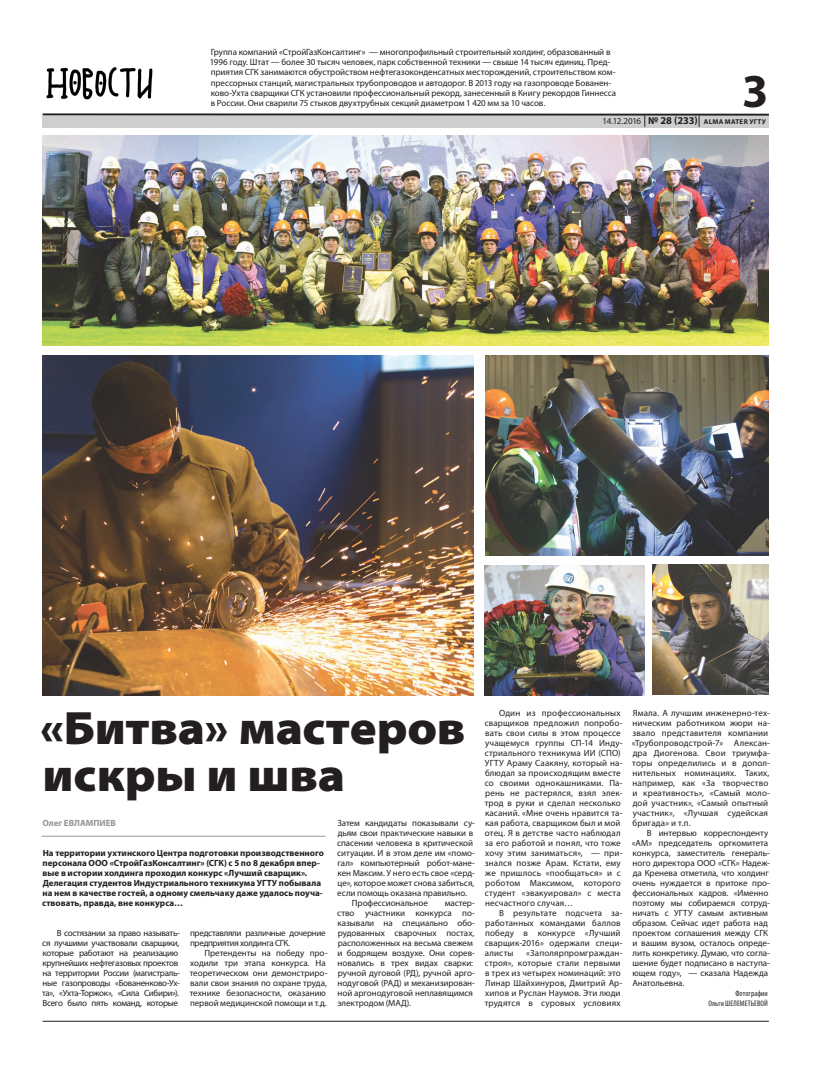
<style>
.page{position:relative;width:820px;height:1078px;background:#fff}
.page>*{position:absolute;margin:0;border:0;box-sizing:border-box;transform-origin:0 0}
.t1{font:700 47.4px "Myriad Pro";color:#231f20}
.t2{font:900 semi-expanded 47px/47px "Myriad Pro";letter-spacing:-.005em;color:#231f20}
.t3{font:9px/10px "Myriad Pro";color:#231f20}
.t4{font:700 9px/10px "Myriad Pro";color:#231f20}
.t5{font:9px/10px "Myriad Pro";letter-spacing:-.035em;color:#231f20}
.t6{font:700 9px "Myriad Pro";color:#939598}
.t7{font:condensed 8px/10px "Myriad Pro";letter-spacing:.01em;color:#231f20;text-align:right}
.t8{font:700 7px "Myriad Pro";letter-spacing:.04em;color:#231f20}
.s1{font-weight:400;font-size:9px}
.s2{font-size:10.5px}
</style>
<div class="page">
<hr style="left:43px;top:113px;width:725px;height:3px;background:#231f20">
<div style="left:43px;top:116px;width:725px;height:11px;background:#cdced0"></div>
<svg style="left:644px;top:115px;width:1px;height:12px"></svg>
<hr style="left:43px;top:1020px;width:725px;height:1px;background:#231f20">
<img style="left:46px;top:67px;width:107px;height:33px">
<img style="left:43px;top:135px;width:725px;height:210px">
<img style="left:485px;top:355px;width:283px;height:200px">
<img style="left:484px;top:565px;width:160px;height:130px">
<img style="left:652px;top:564px;width:115px;height:130px">
<img style="left:43px;top:355px;width:430px;height:340px">
<hr style="left:42px;top:835px;width:283px;height:1px;background:#939598">
<p class="t3" style="left:210px;top:47px;width:407px">Группа компаний «СтройГазКонсалтинг» — многопрофильный строительный холдинг, образованный в 1996 году. Штат — более 30 тысяч человек, парк собственной техники — свыше 14 тысяч единиц. Пред&shy;приятия СГК занимаются обустройством нефтегазоконденсатных месторождений, строительством ком&shy;прессорных станций, магистральных трубопроводов и автодорог. В 2013 году на газопроводе Бованен&shy;ково-Ухта сварщики СГК установили профессиональный рекорд, занесенный в Книгу рекордов Гиннесса в России. Они сварили 75 стыков двухтрубных секций диаметром 1 420 мм за 10 часов.</p>
<h1 class="t1" style="left:741px;top:60px;width:28px">3</h1>
<p class="t8" style="left:602px;top:117px;width:165px"><span class="s1">14.12.2016</span> <span class="s2">№ 28 (233)</span> ALMA MATER УГТУ</p>
<h2 class="t2" style="left:40px;top:705px;width:426px">«Битва» мастеров искры и шва</h2>
<p class="t6" style="left:42px;top:817px;width:75px">Олег ЕВЛАМПИЕВ</p>
<p class="t4" style="left:42px;top:847px;width:283px">На территории ухтинского Центра подготовки производственного персонала ООО «СтройГазКонсалтинг» (СГК) с 5 по 8 декабря впер&shy;вые в истории холдинга проходил конкурс «Лучший сварщик».<br>Делегация студентов Индустриального техникума УГТУ побывала на нем в качестве гостей, а одному смельчаку даже удалось поуча&shy;ствовать, правда, вне конкурса…</p>
<p class="t5" style="left:42px;top:927px;width:139px;text-indent:15px">В состязании за право называть&shy;ся лучшими участвовали сварщики, которые работают на реализацию крупнейших нефтегазовых проектов на территории России (магистраль&shy;ные газопроводы «Бованенково-Ух&shy;та», «Ухта-Торжок», «Сила Сибири»).<br>Всего было пять команд, которые</p>
<p class="t5" style="left:190px;top:927px;width:137px">представляли различные дочерние предприятия холдинга СГК.</p>
<p class="t3" style="left:190px;top:947px;width:139px;text-indent:15px">Претенденты на победу про&shy;ходили три этапа конкурса. На теоретическом они демонстриро&shy;вали свои знания по охране труда, технике безопасности, оказанию первой медицинской помощи и т.д.</p>
<p class="t3" style="left:337px;top:817px;width:139px">Затем кандидаты показывали су-</p>
<p class="t3" style="left:337px;top:827px;width:137px">дьям свои практические навыки в</p>
<p class="t3" style="left:337px;top:837px;width:137px">спасении человека в критической</p>
<p class="t3" style="left:337px;top:847px;width:139px">ситуации. И в этом деле им «помо-</p>
<p class="t3" style="left:337px;top:857px;width:139px">гал» компьютерный робот-мане-</p>
<p class="t3" style="left:337px;top:867px;width:139px">кен Максим. У него есть свое «серд-</p>
<p class="t3" style="left:337px;top:877px;width:138px">це», которое может снова забиться,</p>
<p class="t3" style="left:337px;top:887px;width:131px">если помощь оказана правильно.</p>
<p class="t3" style="left:352px;top:897px;width:77px">Профессиональное</p>
<p class="t3" style="left:337px;top:897px;width:139px;text-indent:107px">мастер&shy;ство участники конкурса по&shy;казывали на специально обо&shy;рудованных сварочных постах, расположенных на весьма свежем и бодрящем воздухе. Они сорев&shy;новались в трех видах сварки: ручной дуговой (РД), ручной арго&shy;нодуговой (РАД) и механизирован&shy;ной аргонодуговой неплавящимся электродом (МАД).</p>
<p class="t3" style="left:484px;top:707px;width:139px;text-indent:14px">Один из профессиональных сварщиков предложил попробо&shy;вать свои силы в этом процессе учащемуся группы СП-14 Инду&shy;стриального техникума ИИ (СПО)<br>УГТУ Араму Саакяну, который на&shy;блюдал за происходящим вместе со своими однокашниками. Па&shy;рень не растерялся, взял элек&shy;трод в руки и сделал несколько касаний. «Мне очень нравится та&shy;кая работа, сварщиком был и мой отец. Я в детстве часто наблюдал за его работой и понял, что тоже хочу этим заниматься», — при&shy;знался позже Арам. Кстати, ему же пришлось «пообщаться» и с роботом Максимом, которого студент «эвакуировал» с места несчастного случая…</p>
<p class="t3" style="left:484px;top:907px;width:139px;text-indent:15px">В результате подсчета за&shy;работанных командами баллов победу в конкурсе «Лучший сварщик-2016» одержали специ&shy;алисты</p>
<p class="t3" style="left:484px;top:947px;width:139px;text-indent:42px">«Заполярпромграждан&shy;строя», которые стали первыми в трех из четырех номинаций: это<br>Линар Шайхинуров, Дмитрий Ар&shy;хипов и Руслан Наумов. Эти люди трудятся в суровых условиях</p>
<p class="t3" style="left:631px;top:707px;width:140px">Ямала. А лучшим инженерно-тех&shy;ническим работником жюри на&shy;звало представителя компании «Трубопроводстрой-7» Алексан&shy;дра Диогенова. Свои триумфа&shy;торы определились и в допол&shy;нительных номинациях. Таких, например, как «За творчество и креативность», «Самый моло&shy;дой участник», «Самый опытный участник», «Лучшая судейская бригада» и т.п.</p>
<p class="t3" style="left:631px;top:827px;width:140px;text-indent:15px">В интервью корреспонденту «АМ» председатель оргкомитета конкурса, заместитель генераль&shy;ного директора ООО «СГК» Надеж&shy;да Кренева отметила, что холдинг очень нуждается в притоке про&shy;фессиональных кадров. «Именно поэтому мы собираемся сотруд&shy;ничать с УГТУ самым активным образом. Сейчас идет работа над проектом соглашения между СГК и вашим вузом, осталось опреде&shy;лить конкретику. Думаю, что согла&shy;шение будет подписано в наступа&shy;ющем году», — сказала Надежда<br>Анатольевна.</p>
<p class="t7" style="left:708px;top:988px;width:61px">Фотографии<br>Ольги ШЕЛЕМЕТЬЕВОЙ</p>
</div>
